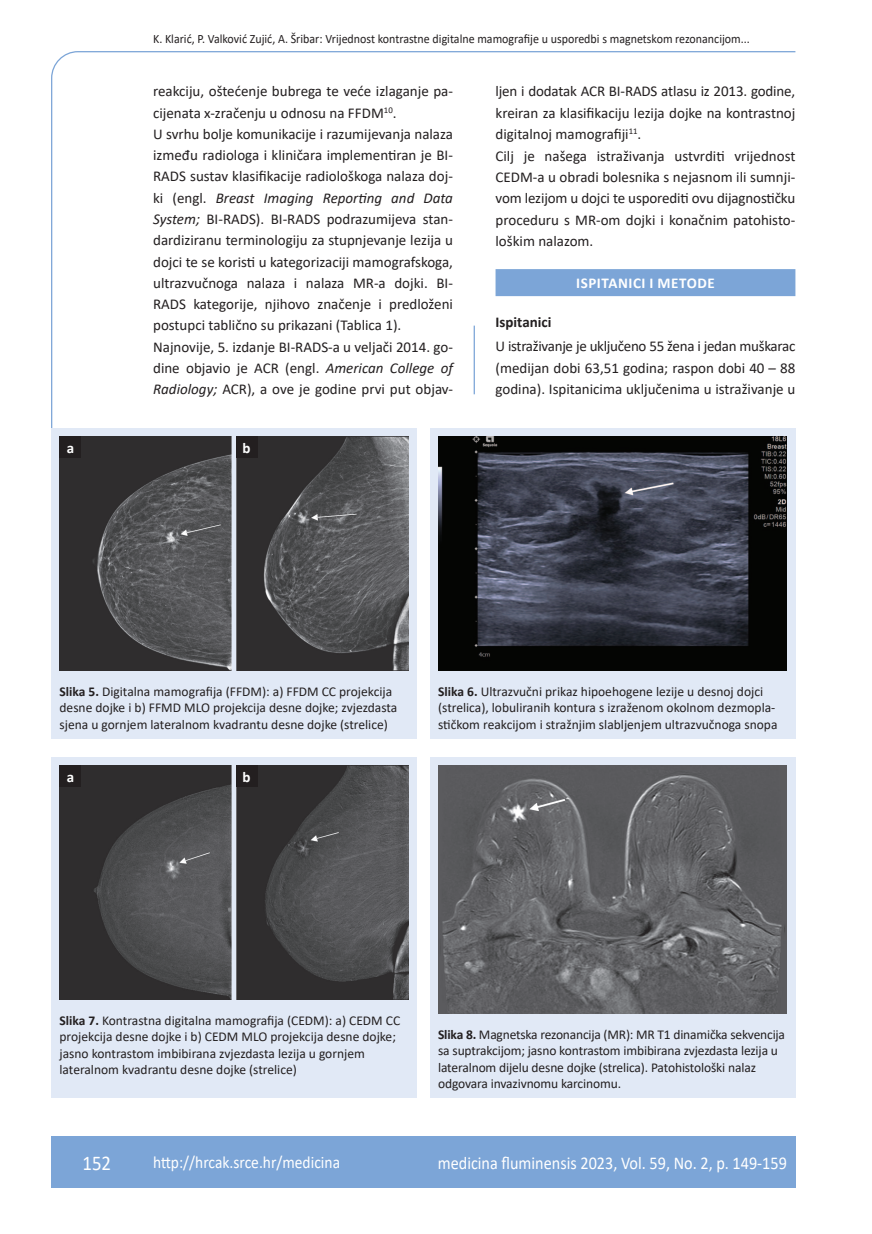
<style>
.page{position:relative;width:872px;height:1234px;background:#fff}
.page>*{position:absolute;margin:0;border:0;box-sizing:border-box;transform-origin:0 0}
.t1{font:21px "Calibri";color:#fff;scale:.9 1}
.t2{font:18px "Calibri";color:#fff;scale:.9 1}
.t3{font:17.25px "Calibri";color:#fff;scale:.9 1}
.osnovni_tekst{font:15px/21.3px "Calibri";color:#231f20;text-align:justify}
.naslov_ruler{font:700 15px "Calibri";letter-spacing:.04em;color:#fff}
.podnaslov{font:700 15px "Calibri";color:#231f20}
.potpis_slika{font:700 15px "Calibri";color:#fff}
.potpis_slika-2{font:13.5px/16.5px "Calibri";color:#231f20}
.glava{font:12.75px "Calibri";color:#231f20;scale:.94 1}
.s1{font-style:italic}
.s2{font-weight:700}
</style>
<div class="page">
<svg style="left:51px;top:51px;width:745px;height:378px"></svg>
<hr style="left:473px;top:325px;width:2px;height:69px;background:#7ca5d7">
<div style="left:51px;top:1135px;width:744px;height:51px;background:#7ca5d7"></div>
<div style="left:495px;top:269px;width:300px;height:27px;background:#7ca5d7"></div>
<div style="left:51px;top:428px;width:366px;height:310px;background:#e1e9f6"></div>
<img style="left:60px;top:436px;width:348px;height:234px">
<div style="left:429px;top:428px;width:366px;height:310px;background:#e1e9f6"></div>
<img style="left:438px;top:436px;width:349px;height:234px">
<div style="left:51px;top:756px;width:366px;height:341px;background:#e1e9f6"></div>
<img style="left:60px;top:765px;width:348px;height:234px">
<div style="left:429px;top:756px;width:366px;height:341px;background:#e1e9f6"></div>
<img style="left:438px;top:765px;width:349px;height:248px">
<div style="left:60px;top:436px;width:21px;height:22px;background:#231f20"></div>
<div style="left:236px;top:436px;width:21px;height:22px;background:#231f20"></div>
<div style="left:60px;top:765px;width:21px;height:21px;background:#231f20"></div>
<div style="left:236px;top:765px;width:21px;height:21px;background:#231f20"></div>
<p class="glava" style="left:153px;top:29px;width:636px">K. Klarić, P. Valković Zujić, A. Šribar: Vrijednost kontrastne digitalne mamografije u usporedbi s magnetskom rezonancijom...</p>
<p class="osnovni_tekst" style="left:153px;top:80px;width:301px">reakciju, oštećenje bubrega te veće izlaganje pa&shy;cijenata x-zračenju u odnosu na FFDM<sup>10</sup>.</p>
<p class="osnovni_tekst" style="left:153px;top:123px;width:301px">U svrhu bolje komunikacije i razumijevanja nalaza između radiologa i kliničara implementiran je BI-RADS sustav klasifikacije radiološkoga nalaza doj&shy;ki (engl. <span class="s1">Breast Imaging Reporting and Data System;</span> BI-RADS). BI-RADS podrazumijeva stan&shy;dardiziranu terminologiju za stupnjevanje lezija u dojci te se koristi u kategorizaciji mamografskoga, ultrazvučnoga nalaza i nalaza MR-a dojki. BI-RADS kategorije, njihovo značenje i predloženi postupci tablično su prikazani (Tablica 1).</p>
<p class="osnovni_tekst" style="left:153px;top:335px;width:301px">Najnovije, 5. izdanje BI-RADS-a u veljači 2014. go&shy;dine objavio je ACR (engl. <span class="s1">American College of Radiology;</span> ACR), a ove je godine prvi put objav-</p>
<p class="potpis_slika" style="left:67px;top:437px;width:9px">a</p>
<p class="potpis_slika" style="left:242px;top:437px;width:10px">b</p>
<p class="osnovni_tekst" style="left:495px;top:80px;width:301px">ljen i dodatak ACR BI-RADS atlasu iz 2013. godine, kreiran za klasifikaciju lezija dojke na kontrastnoj digitalnoj mamografiji<sup>11</sup>.</p>
<p class="osnovni_tekst" style="left:495px;top:144px;width:301px">Cilj je našega istraživanja ustvrditi vrijednost CEDM-a u obradi bolesnika s nejasnom ili sumnji&shy;vom lezijom u dojci te usporediti ovu dijagnostičku proceduru s MR-om dojki i konačnim patohisto&shy;loškim nalazom.</p>
<p class="naslov_ruler" style="left:576px;top:272px;width:140px">ISPITANICI I METODE</p>
<p class="podnaslov" style="left:495px;top:312px;width:57px">Ispitanici</p>
<p class="osnovni_tekst" style="left:495px;top:335px;width:301px">U istraživanje je uključeno 55 žena i jedan muškarac (medijan dobi 63,51 godina; raspon dobi 40 – 88 godina). Ispitanicima uključenima u istraživanje u</p>
<p class="potpis_slika-2" style="left:60px;top:682px;width:339px"><span class="s2">Slika 5.</span> Digitalna mamografija (FFDM): a) FFDM CC projekcija desne dojke i b) FFMD MLO projekcija desne dojke; zvjezdasta sjena u gornjem lateralnom kvadrantu desne dojke (strelice)</p>
<p class="potpis_slika-2" style="left:438px;top:682px;width:341px"><span class="s2">Slika 6.</span> Ultrazvučni prikaz hipoehogene lezije u desnoj dojci (strelica), lobuliranih kontura s izraženom okolnom dezmopla&shy;stičkom reakcijom i stražnjim slabljenjem ultrazvučnoga snopa</p>
<p class="potpis_slika" style="left:67px;top:766px;width:9px">a</p>
<p class="potpis_slika" style="left:242px;top:766px;width:10px">b</p>
<p class="potpis_slika-2" style="left:60px;top:1011px;width:342px"><span class="s2">Slika 7.</span> Kontrastna digitalna mamografija (CEDM): a) CEDM CC projekcija desne dojke i b) CEDM MLO projekcija desne dojke; jasno kontrastom imbibirana zvjezdasta lezija u gornjem lateralnom kvadrantu desne dojke (strelice)</p>
<p class="t1" style="left:82px;top:1147px;width:33px">152</p>
<p class="t3" style="left:153px;top:1149px;width:209px">http://hrcak.srce.hr/medicina</p>
<p class="potpis_slika-2" style="left:438px;top:1025px;width:348px"><span class="s2">Slika 8.</span> Magnetska rezonancija (MR): MR T1 dinamička sekvencija sa suptrakcijom; jasno kontrastom imbibirana zvjezdasta lezija u lateralnom dijelu desne dojke (strelica). Patohistološki nalaz odgovara invazivnomu karcinomu.</p>
<p class="t2" style="left:438px;top:1149px;width:389px">medicina fluminensis 2023, Vol. 59, No. 2, p. 149-159</p>
</div>
